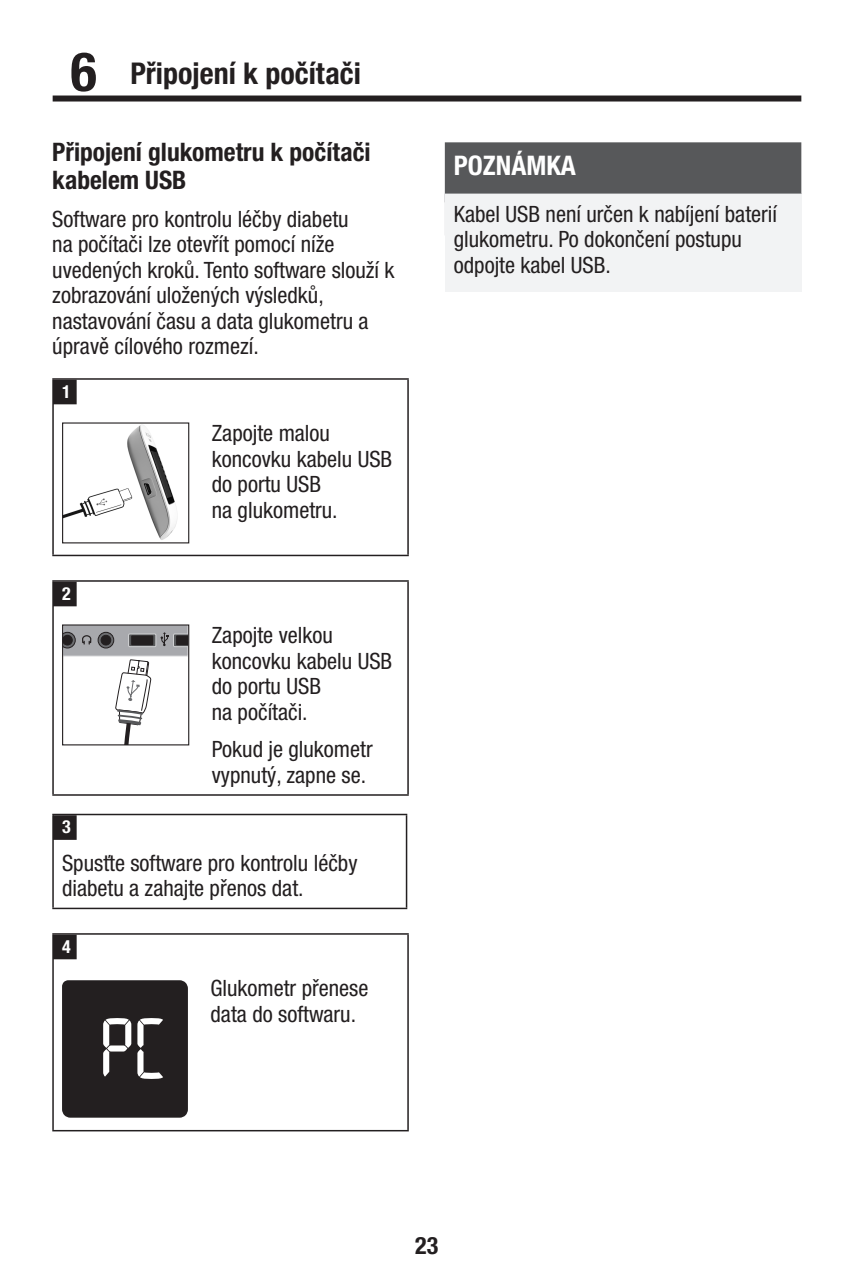
<style>
.page{position:relative;width:853px;height:1280px;background:#fff}
.page>*{position:absolute;margin:0;border:0;box-sizing:border-box;transform-origin:0 0}
.t1{font:700 condensed 30px "Helvetica Neue LTW1 G";color:#231f20}
.t2{font:700 condensed 27px "Helvetica Neue LTW1 G";color:#fff}
.t3{font:700 condensed 25.5px/28.5px "Helvetica Neue LTW1 G";color:#231f20}
.t4{font:700 condensed 24px "Helvetica Neue LTW1 G";color:#231f20}
.t5{font:condensed 22.5px/25.5px "Helvetica Neue LTW1 G";color:#231f20}
.t6{font:700 condensed 18px "Helvetica Neue LTW1 G";color:#fff}
.s1{font-size:54px}
</style>
<div class="page">
<div style="left:53px;top:95px;width:748px;height:6px;background:#231f20"></div>
<hr style="left:52px;top:378px;width:356px;height:1px;background:#231f20">
<hr style="left:52px;top:379px;width:2px;height:175px;background:#231f20">
<hr style="left:407px;top:379px;width:1px;height:175px;background:#231f20">
<hr style="left:52px;top:554px;width:356px;height:2px;background:#231f20">
<div style="left:54px;top:379px;width:23px;height:25px;background:#231f20"></div>
<img style="left:64px;top:425px;width:113px;height:115px">
<div style="left:62px;top:422px;width:127px;height:121px;border:1px solid #231f20"></div>
<hr style="left:52px;top:580px;width:356px;height:1px;background:#231f20">
<hr style="left:52px;top:581px;width:2px;height:213px;background:#231f20">
<hr style="left:407px;top:581px;width:1px;height:213px;background:#231f20">
<hr style="left:52px;top:794px;width:356px;height:1px;background:#231f20">
<div style="left:54px;top:581px;width:23px;height:25px;background:#231f20"></div>
<div style="left:63px;top:625px;width:125px;height:31px;background:#a8a9ad"></div>
<svg style="left:98px;top:632px;width:16px;height:16px"></svg>
<div style="left:98px;top:632px;width:16px;height:16px;border:1px solid #231f20;border-radius:50%"></div>
<div style="left:101px;top:635px;width:10px;height:10px;background:#231f20;border-radius:50%"></div>
<div style="left:101px;top:635px;width:10px;height:10px;border:1px solid #231f20;border-radius:50%"></div>
<svg style="left:64px;top:631px;width:28px;height:17px"></svg>
<svg style="left:128px;top:633px;width:28px;height:13px"></svg>
<div style="left:128px;top:633px;width:28px;height:13px;border:1px solid #d1d2d4"></div>
<div style="left:131px;top:635px;width:22px;height:10px;background:#231f20"></div>
<svg style="left:160px;top:632px;width:27px;height:15px"></svg>
<svg style="left:115px;top:659px;width:36px;height:84px"></svg>
<div style="left:62px;top:624px;width:127px;height:121px;border:1px solid #231f20"></div>
<hr style="left:52px;top:813px;width:355px;height:2px;background:#231f20">
<hr style="left:52px;top:815px;width:2px;height:92px;background:#231f20">
<hr style="left:405px;top:815px;width:2px;height:92px;background:#231f20">
<hr style="left:52px;top:907px;width:355px;height:2px;background:#231f20">
<div style="left:54px;top:815px;width:23px;height:24px;background:#231f20"></div>
<hr style="left:52px;top:933px;width:356px;height:1px;background:#231f20">
<hr style="left:52px;top:934px;width:2px;height:195px;background:#231f20">
<hr style="left:407px;top:934px;width:1px;height:195px;background:#231f20">
<hr style="left:52px;top:1129px;width:356px;height:2px;background:#231f20">
<div style="left:54px;top:934px;width:23px;height:25px;background:#231f20"></div>
<svg style="left:62px;top:980px;width:126px;height:137px;background:#332f30"></svg>
<div style="left:444px;top:142px;width:357px;height:60px;background:#57585a"></div>
<div style="left:444px;top:193px;width:357px;height:42px;background:#959698"></div>
<div style="left:444px;top:194px;width:357px;height:97px;background:#f2f3f4"></div>
<h1 class="t1" style="left:71px;top:56px;width:291px"><span class="s1">6</span> Připojení k počítači</h1>
<p class="t3" style="left:52px;top:137px;width:320px">Připojení glukometru k počítači kabelem USB</p>
<p class="t5" style="left:52px;top:206px;width:343px">Software pro kontrolu léčby diabetu<br>na počítači lze otevřít pomocí níže uvedených kroků. Tento software slouží k zobrazování uložených výsledků, nastavování času a data glukometru a úpravě cílového rozmezí.</p>
<p class="t6" style="left:62px;top:380px;width:10px">1</p>
<p class="t5" style="left:212px;top:420px;width:182px">Zapojte malou koncovku kabelu USB do portu USB<br>na glukometru.</p>
<p class="t6" style="left:62px;top:582px;width:10px">2</p>
<p class="t5" style="left:212px;top:622px;width:182px">Zapojte velkou koncovku kabelu USB do portu USB<br>na počítači.</p>
<p class="t5" style="left:212px;top:736px;width:162px">Pokud je glukometr vypnutý, zapne se.</p>
<p class="t6" style="left:62px;top:816px;width:10px">3</p>
<p class="t5" style="left:62px;top:850px;width:297px">Spusťte software pro kontrolu léčby diabetu a zahajte přenos dat.</p>
<p class="t6" style="left:62px;top:935px;width:10px">4</p>
<p class="t5" style="left:210px;top:975px;width:159px">Glukometr přenese data do softwaru.</p>
<p class="t2" style="left:453px;top:149px;width:124px">POZNÁMKA</p>
<p class="t5" style="left:453px;top:201px;width:325px">Kabel USB není určen k nabíjení baterií glukometru. Po dokončení postupu odpojte kabel USB.</p>
<p class="t4" style="left:415px;top:1230px;width:25px">23</p>
</div>
